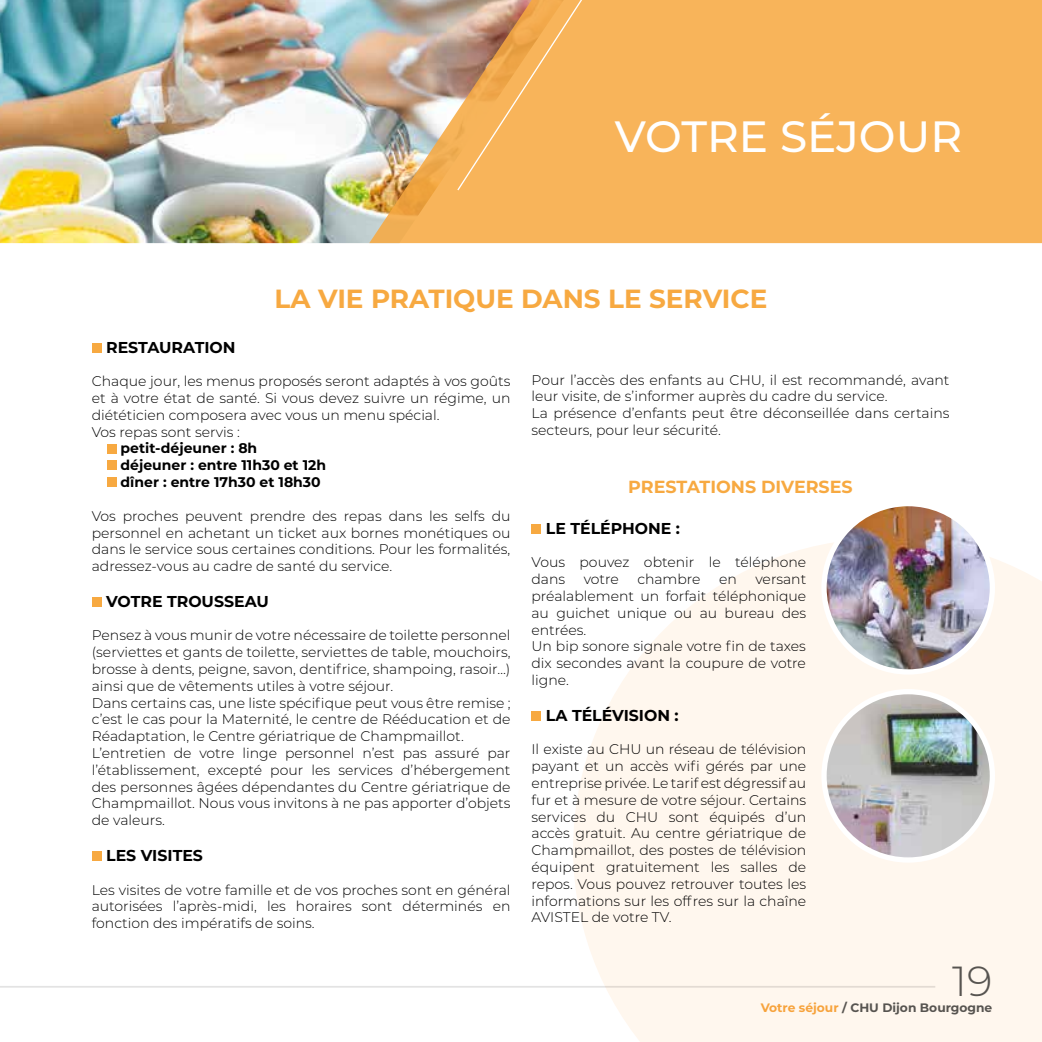
<style>
.page{position:relative;width:1042px;height:1042px;background:#fff}
.page>*{position:absolute;margin:0;border:0;box-sizing:border-box;transform-origin:0 0}
.t1{font:500 43.75px "Montserrat";color:#fff}
.t2{font:300 42px "Montserrat";color:#575756}
.t3{font:700 26.25px "Montserrat";color:#f7a941}
.t4{font:700 17.5px "Montserrat";color:#f7a941}
.t5{font:700 15.75px "Montserrat";color:#000}
.t6{font:300 14px/16.8px "Montserrat";color:#000}
.t7{font:700 14px/16.8px "Montserrat";color:#000}
.t8{font:700 12.25px "Montserrat";color:#575756}
.s1{color:#f7a941}
</style>
<div class="page">
<hr style="left:0;top:986px;width:935px;height:1px;background:#e3e3e3">
<svg style="left:573px;top:543px;width:469px;height:499px;background:#fef8f0"></svg>
<img style="left:0;top:0;width:369px;height:243px">
<svg style="left:369px;top:0;width:673px;height:243px;background:#f1b361"></svg>
<svg style="left:456px;top:0;width:143px;height:192px;background:#edae60"></svg>
<div style="left:92px;top:343px;width:10px;height:10px;background:#f7a941"></div>
<div style="left:107px;top:443px;width:10px;height:10px;background:#f7a941"></div>
<div style="left:107px;top:460px;width:10px;height:10px;background:#f7a941"></div>
<div style="left:107px;top:477px;width:10px;height:10px;background:#f7a941"></div>
<div style="left:92px;top:597px;width:10px;height:10px;background:#f7a941"></div>
<div style="left:92px;top:851px;width:10px;height:10px;background:#f7a941"></div>
<div style="left:531px;top:524px;width:10px;height:10px;background:#f7a941"></div>
<div style="left:531px;top:711px;width:10px;height:10px;background:#f7a941"></div>
<img style="left:824px;top:504px;width:168px;height:168px;border-radius:84px">
<div style="left:821px;top:501px;width:174px;height:173px;border:5px solid #fff;border-radius:50%"></div>
<img style="left:824px;top:692px;width:168px;height:168px;border-radius:84px">
<div style="left:821px;top:689px;width:174px;height:173px;border:5px solid #fff;border-radius:50%"></div>
<h1 class="t1" style="left:615px;top:105px;width:349px">VOTRE SÉJOUR</h1>
<h3 class="t3" style="left:275px;top:280px;width:494px">LA VIE PRATIQUE DANS LE SERVICE</h3>
<p class="t5" style="left:106px;top:336px;width:131px">RESTAURATION</p>
<p class="t6" style="left:92px;top:372px;width:420px">Chaque jour, les menus proposés seront adaptés à vos goûts et à votre état de santé. Si vous devez suivre un régime, un diététicien composera avec vous un menu spécial.<br>Vos repas sont servis :</p>
<p class="t7" style="left:121px;top:439px;width:207px">petit-déjeuner : 8h déjeuner : entre 11h30 et 12h dîner : entre 17h30 et 18h30</p>
<p class="t6" style="left:92px;top:507px;width:420px;text-align:justify">Vos proches peuvent prendre des repas dans les selfs du personnel en achetant un ticket aux bornes monétiques ou dans le service sous certaines conditions. Pour les formalités, adressez-vous au cadre de santé du service.</p>
<p class="t5" style="left:106px;top:590px;width:164px">VOTRE TROUSSEAU</p>
<p class="t6" style="left:92px;top:626px;width:420px">Pensez à vous munir de votre nécessaire de toilette personnel (serviettes et gants de toilette, serviettes de table, mouchoirs, brosse à dents, peigne, savon, dentifrice, shampoing, rasoir…) ainsi que de vêtements utiles à votre séjour.<br>Dans certains cas, une liste spécifique peut vous être remise ; c’est le cas pour la Maternité, le centre de Rééducation et de Réadaptation, le Centre gériatrique de Champmaillot.<br>L’entretien de votre linge personnel n’est pas assuré par l’établissement, excepté pour les services d’hébergement des personnes âgées dépendantes du Centre gériatrique de Champmaillot. Nous vous invitons à ne pas apporter d’objets de valeurs.</p>
<p class="t5" style="left:106px;top:844px;width:98px">LES VISITES</p>
<p class="t6" style="left:92px;top:881px;width:420px;text-align:justify">Les visites de votre famille et de vos proches sont en général autorisées l’après-midi, les horaires sont déterminés en fonction des impératifs de soins.</p>
<p class="t6" style="left:531px;top:371px;width:419px">Pour l’accès des enfants au CHU, il est recommandé, avant leur visite, de s’informer auprès du cadre du service.<br>La présence d’enfants peut être déconseillée dans certains secteurs, pour leur sécurité.</p>
<p class="t4" style="left:628px;top:474px;width:226px">PRESTATIONS DIVERSES</p>
<p class="t5" style="left:546px;top:517px;width:136px">LE TÉLÉPHONE :</p>
<p class="t6" style="left:531px;top:553px;width:276px">Vous pouvez obtenir le téléphone dans</p>
<p class="t6" style="left:584px;top:570px;width:37px">votre</p>
<p class="t6" style="left:637px;top:570px;width:65px">chambre</p>
<p class="t6" style="left:719px;top:570px;width:19px">en</p>
<p class="t6" style="left:531px;top:570px;width:276px;text-indent:224px">versant préalablement un forfait téléphonique au guichet unique ou au bureau des entrées.<br>Un bip sonore signale votre fin de taxes dix secondes avant la coupure de votre ligne.</p>
<p class="t5" style="left:546px;top:704px;width:134px">LA TÉLÉVISION :</p>
<p class="t6" style="left:531px;top:740px;width:276px;text-align:justify">Il existe au CHU un réseau de télévision payant et un accès wifi gérés par une entreprise privée. Le tarif est dégressif au fur et à mesure de votre séjour. Certains services du CHU sont équipés d’un accès gratuit. Au centre gériatrique de Champmaillot, des postes de télévision équipent gratuitement les salles de repos. Vous pouvez retrouver toutes les informations sur les offres sur la chaîne AVISTEL de votre TV.</p>
<h2 class="t2" style="left:952px;top:952px;width:42px">19</h2>
<p class="t8" style="left:761px;top:999px;width:233px"><span class="s1">Votre séjour</span> / CHU Dijon Bourgogne</p>
</div>
